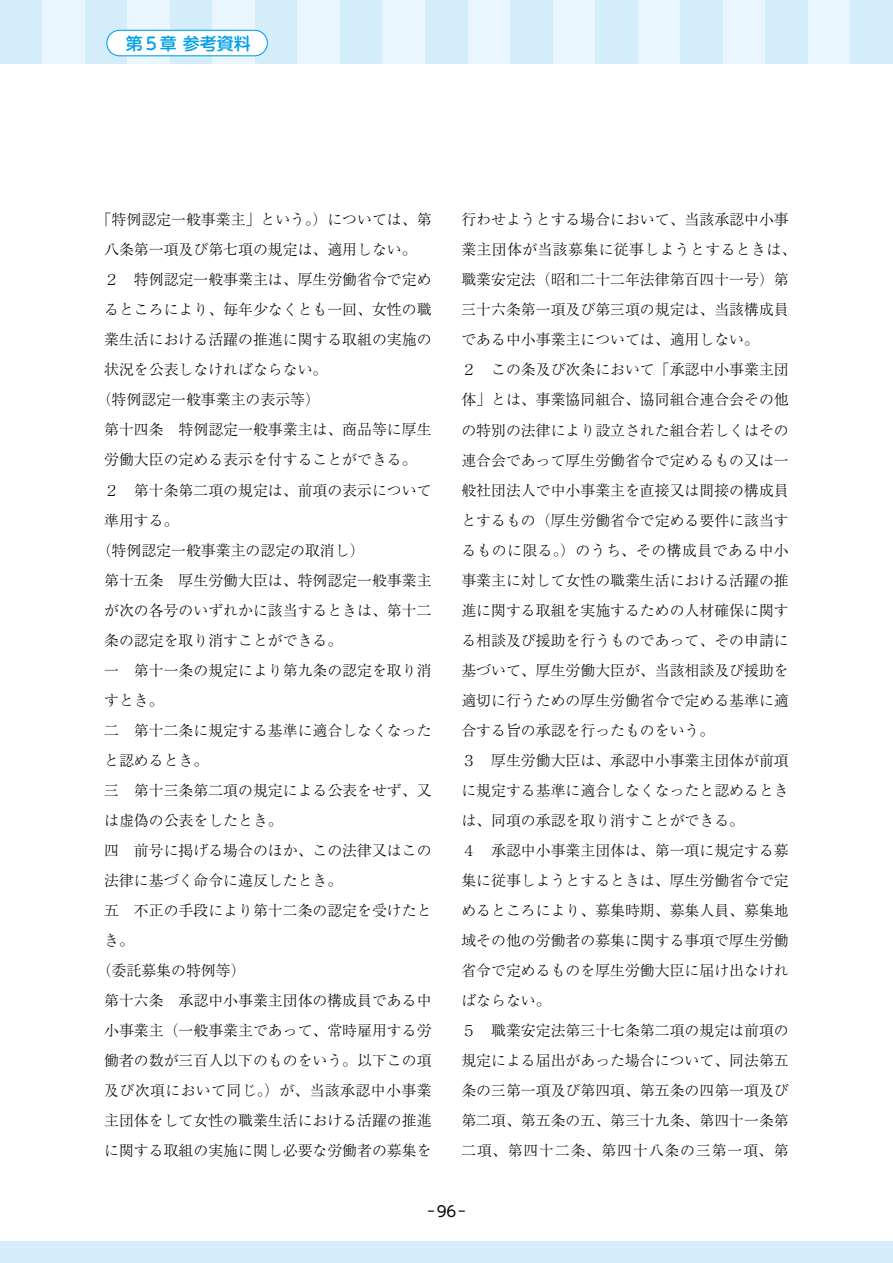
<style>
.page{position:relative;width:893px;height:1263px;background:#fff}
.page>*{position:absolute;margin:0;border:0;box-sizing:border-box;transform-origin:0 0}
.t1{font:500 16.95px "UD Shin M Go Pr 6 N";color:#00a0e9}
.t2{font:300 14.85px/30px "Ryumin Pr 6 N";color:#000}
.t3{font:300 14.85px "Ryumin Pr 6 N";letter-spacing:.03em;color:#000}
.t4{font:14.85px "UD Shin M Go Pr 6 N";color:#000}
</style>
<div class="page">
<div style="left:0;top:0;width:43px;height:64px;background:#d3edfb"></div>
<div style="left:43px;top:0;width:42px;height:64px;background:#eaf6fd"></div>
<div style="left:85px;top:0;width:43px;height:64px;background:#d3edfb"></div>
<div style="left:128px;top:0;width:42px;height:64px;background:#eaf6fd"></div>
<div style="left:170px;top:0;width:43px;height:64px;background:#d3edfb"></div>
<div style="left:213px;top:0;width:42px;height:64px;background:#eaf6fd"></div>
<div style="left:255px;top:0;width:43px;height:64px;background:#d3edfb"></div>
<div style="left:298px;top:0;width:42px;height:64px;background:#eaf6fd"></div>
<div style="left:340px;top:0;width:43px;height:64px;background:#d3edfb"></div>
<div style="left:383px;top:0;width:42px;height:64px;background:#eaf6fd"></div>
<div style="left:425px;top:0;width:43px;height:64px;background:#d3edfb"></div>
<div style="left:468px;top:0;width:42px;height:64px;background:#eaf6fd"></div>
<div style="left:510px;top:0;width:43px;height:64px;background:#d3edfb"></div>
<div style="left:553px;top:0;width:42px;height:64px;background:#eaf6fd"></div>
<div style="left:595px;top:0;width:43px;height:64px;background:#d3edfb"></div>
<div style="left:638px;top:0;width:42px;height:64px;background:#eaf6fd"></div>
<div style="left:680px;top:0;width:43px;height:64px;background:#d3edfb"></div>
<div style="left:723px;top:0;width:42px;height:64px;background:#eaf6fd"></div>
<div style="left:765px;top:0;width:43px;height:64px;background:#d3edfb"></div>
<div style="left:808px;top:0;width:42px;height:64px;background:#eaf6fd"></div>
<div style="left:850px;top:0;width:43px;height:64px;background:#d3edfb"></div>
<div style="left:107px;top:30px;width:160px;height:26px;background:#fff;border-radius:13px"></div>
<div style="left:106px;top:30px;width:162px;height:26px;border:1px solid #00a0e9;border-radius:13px"></div>
<div style="left:0;top:1242px;width:893px;height:21px;background:#d3edfb"></div>
<p class="t1" style="left:126px;top:29px;width:126px">第５章 参考資料</p>
<p class="t2" style="left:97px;top:204px;width:336px">「特例認定一般事業主」という。）については、第</p>
<p class="t2" style="left:104px;top:234px;width:314px">八条第一項及び第七項の規定は、適用しない。</p>
<p class="t2" style="left:104px;top:264px;width:329px">２　特例認定一般事業主は、厚生労働省令で定め</p>
<p class="t2" style="left:104px;top:294px;width:329px">るところにより、毎年少なくとも一回、女性の職</p>
<p class="t2" style="left:104px;top:324px;width:329px">業生活における活躍の推進に関する取組の実施の</p>
<p class="t2" style="left:104px;top:354px;width:225px">状況を公表しなければならない。</p>
<p class="t2" style="left:97px;top:384px;width:225px">（特例認定一般事業主の表示等）</p>
<p class="t2" style="left:104px;top:414px;width:329px">第十四条　特例認定一般事業主は、商品等に厚生</p>
<p class="t2" style="left:104px;top:444px;width:314px">労働大臣の定める表示を付することができる。</p>
<p class="t2" style="left:104px;top:474px;width:329px">２　第十条第二項の規定は、前項の表示について</p>
<p class="t2" style="left:104px;top:504px;width:76px">準用する。</p>
<p class="t2" style="left:97px;top:534px;width:269px">（特例認定一般事業主の認定の取消し）</p>
<p class="t2" style="left:104px;top:564px;width:329px">第十五条　厚生労働大臣は、特例認定一般事業主</p>
<p class="t2" style="left:104px;top:594px;width:329px">が次の各号のいずれかに該当するときは、第十二</p>
<p class="t2" style="left:104px;top:624px;width:240px">条の認定を取り消すことができる。</p>
<p class="t2" style="left:104px;top:654px;width:329px">一　第十一条の規定により第九条の認定を取り消</p>
<p class="t2" style="left:104px;top:684px;width:61px">すとき。</p>
<p class="t2" style="left:104px;top:714px;width:329px">二　第十二条に規定する基準に適合しなくなった</p>
<p class="t2" style="left:104px;top:744px;width:106px">と認めるとき。</p>
<p class="t2" style="left:104px;top:774px;width:329px">三　第十三条第二項の規定による公表をせず、又</p>
<p class="t2" style="left:104px;top:804px;width:180px">は虚偽の公表をしたとき。</p>
<p class="t2" style="left:104px;top:834px;width:329px">四　前号に掲げる場合のほか、この法律又はこの</p>
<p class="t2" style="left:104px;top:864px;width:240px">法律に基づく命令に違反したとき。</p>
<p class="t2" style="left:104px;top:894px;width:329px">五　不正の手段により第十二条の認定を受けたと</p>
<p class="t2" style="left:104px;top:924px;width:31px">き。</p>
<p class="t2" style="left:97px;top:955px;width:150px">（委託募集の特例等）</p>
<p class="t2" style="left:104px;top:985px;width:329px">第十六条　承認中小事業主団体の構成員である中</p>
<p class="t2" style="left:104px;top:1015px;width:329px">小事業主（一般事業主であって、常時雇用する労</p>
<p class="t2" style="left:104px;top:1045px;width:329px">働者の数が三百人以下のものをいう。以下この項</p>
<p class="t3" style="left:104px;top:1079px;width:329px">及び次項において同じ。）が、当該承認中小事業</p>
<p class="t2" style="left:104px;top:1105px;width:329px">主団体をして女性の職業生活における活躍の推進</p>
<p class="t2" style="left:104px;top:1135px;width:329px">に関する取組の実施に関し必要な労働者の募集を</p>
<p class="t2" style="left:461px;top:204px;width:336px">行わせようとする場合において、当該承認中小事業主団体が当該募集に従事しようとするときは、職業安定法（昭和二十二年法律第百四十一号）第三十六条第一項及び第三項の規定は、当該構成員である中小事業主については、適用しない。<br>２　この条及び次条において「承認中小事業主団体」とは、事業協同組合、協同組合連合会その他の特別の法律により設立された組合若しくはその連合会であって厚生労働省令で定めるもの又は一般社団法人で中小事業主を直接又は間接の構成員とするもの（厚生労働省令で定める要件に該当するものに限る。）のうち、その構成員である中小事業主に対して女性の職業生活における活躍の推進に関する取組を実施するための人材確保に関する相談及び援助を行うものであって、その申請に基づいて、厚生労働大臣が、当該相談及び援助を適切に行うための厚生労働省令で定める基準に適合する旨の承認を行ったものをいう。<br>３　厚生労働大臣は、承認中小事業主団体が前項に規定する基準に適合しなくなったと認めるときは、同項の承認を取り消すことができる。<br>４　承認中小事業主団体は、第一項に規定する募集に従事しようとするときは、厚生労働省令で定めるところにより、募集時期、募集人員、募集地域その他の労働者の募集に関する事項で厚生労働省令で定めるものを厚生労働大臣に届け出なければならない。<br>５　職業安定法第三十七条第二項の規定は前項の規定による届出があった場合について、同法第五条の三第一項及び第四項、第五条の四第一項及び第二項、第五条の五、第三十九条、第四十一条第二項、第四十二条、第四十八条の三第一項、第</p>
<p class="t4" style="left:427px;top:1199px;width:40px">-96-</p>
</div>
